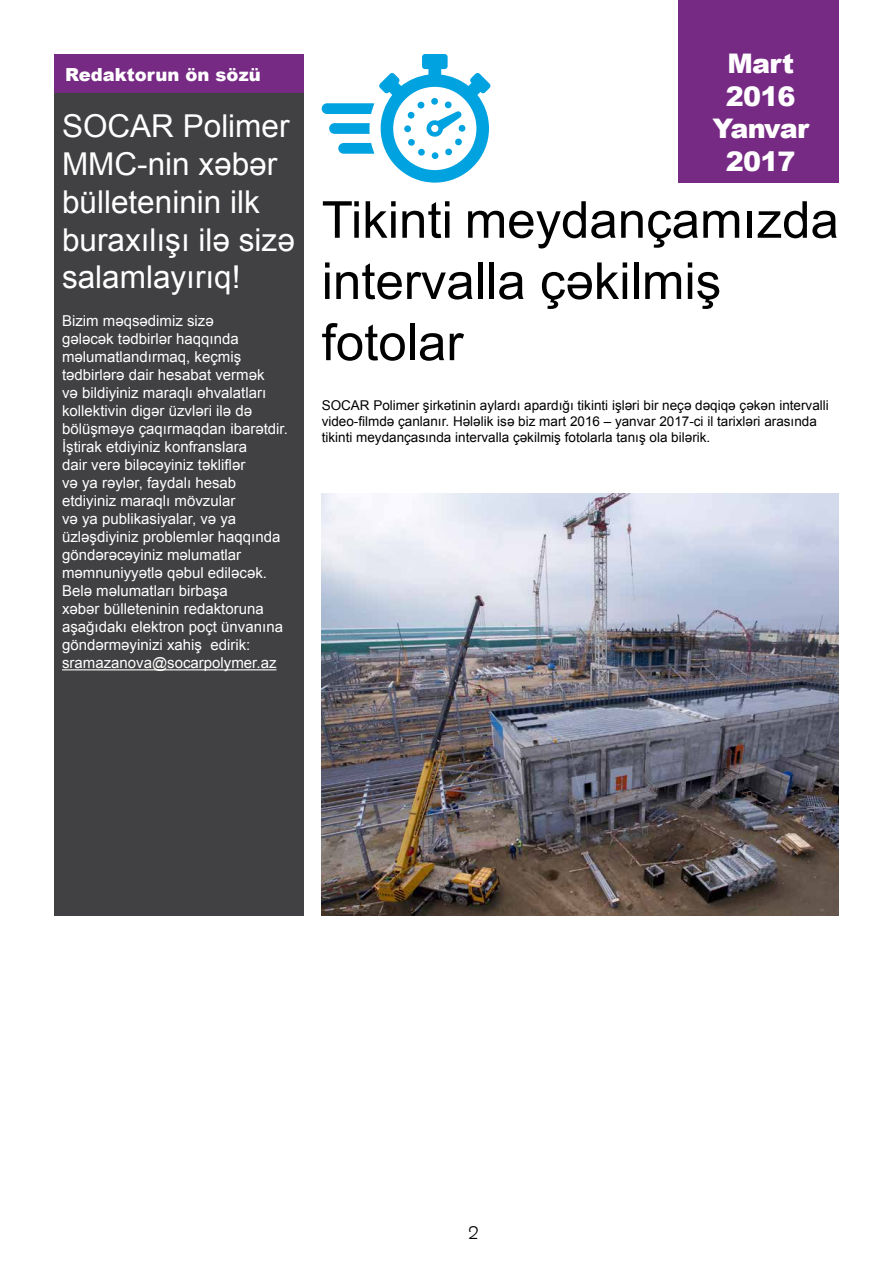
<style>
.page{position:relative;width:893px;height:1263px;background:#fff}
.page>*{position:absolute;margin:0;border:0;box-sizing:border-box;transform-origin:0 0}
.t1{font:51px/61.2px "Arial";color:#000}
.t2{font:31.5px/37.8px "Arial";color:#fff}
.t3{font:900 27px/32.4px "Arial";letter-spacing:-.03em;color:#fff;text-align:center}
.t4{font:900 18px "Arial";color:#fff}
.t5{font:300 18px "Akzidenz Grotesk";color:#000}
.t6{font:15px/18px "Arial";color:#fff}
.t7{font:13.5px/16.2px "Arial";color:#000}
</style>
<div class="page">
<div style="left:54px;top:54px;width:250px;height:862px;background:#414042"></div>
<div style="left:54px;top:54px;width:250px;height:38px;background:#762a84"></div>
<hr style="left:62px;top:669px;width:215px;height:1px;background:#fff">
<img style="left:322px;top:494px;width:517px;height:422px">
<div style="left:678px;top:0;width:161px;height:183px;background:#762a84"></div>
<svg style="left:322px;top:54px;width:169px;height:129px"></svg>
<p class="t4" style="left:65px;top:61px;width:197px">Redaktorun ön sözü</p>
<h2 class="t2" style="left:62px;top:107px;width:234px">SOCAR Polimer<br>MMC-nin xəbər bülleteninin ilk buraxılışı ilə sizə salamlayırıq!</h2>
<p class="t6" style="left:62px;top:312px;width:227px">Bizim məqsədimiz sizə<br>gələcək tədbirlər haqqında məlumatlandırmaq, keçmiş tədbirlərə dair hesabat vermək<br>və bildiyiniz maraqlı əhvalatları kollektivin digər üzvləri ilə də bölüşməyə çaqırmaqdan ibarətdir.<br>İştirak etdiyiniz konfranslara<br>dair verə biləcəyiniz təkliflər<br>və ya rəylər, faydalı hesab etdiyiniz maraqlı mövzular<br>və ya publikasiyalar, və ya üzləşdiyiniz problemlər haqqında göndərəcəyiniz məlumatlar məmnuniyyətlə qəbul ediləcək.<br>Belə məlumatları birbaşa<br>xəbər bülleteninin redaktoruna aşağıdakı elektron poçt ünvanına göndərməyinizi xahiş edirik: sramazanova@socarpolymer.az</p>
<h3 class="t3" style="left:713px;top:47px;width:98px">Mart<br>2016<br>Yanvar<br>2017</h3>
<h1 class="t1" style="left:322px;top:189px;width:519px">Tikinti meydançamızda intervalla çəkilmiş fotolar</h1>
<p class="t7" style="left:322px;top:397px;width:509px">SOCAR Polimer şirkətinin aylardı apardığı tikinti işləri bir neçə dəqiqə çəkən intervalli video-filmdə çanlanır. Hələlik isə biz mart 2016 – yanvar 2017-ci il tarixləri arasında tikinti meydançasında intervalla çəkilmiş fotolarla tanış ola bilərik.</p>
<p class="t5" style="left:468px;top:1222px;width:12px">2</p>
</div>
